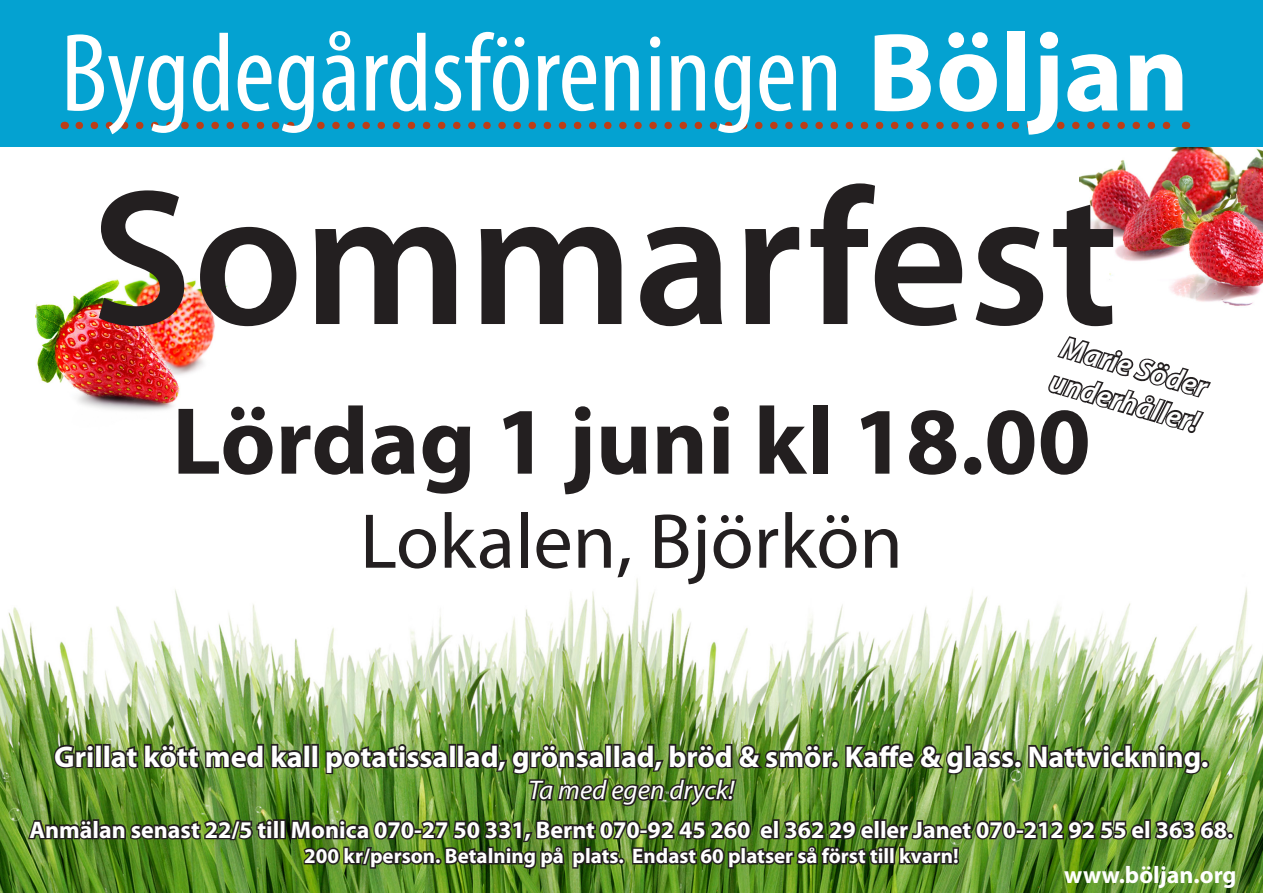
<style>
.page{position:relative;width:1263px;height:893px;background:#fff}
.page>*{position:absolute;margin:0;border:0;box-sizing:border-box;transform-origin:0 0}
.Brödtext{font:600 195px "Myriad Pro";color:#231f20}
.Huvudrubrik{font:condensed 112.35px "Myriad Pro";color:#fff}
.Brödtext-2{font:700 96px "Myriad Pro";color:#231f20}
.Brödtext-3{font:78.3px "Myriad Pro";color:#231f20}
.Brödtext-4{font:700 30px "Myriad Pro";color:#fff}
.Brödtext-5{font:italic 600 30px "Myriad Pro";color:#fff}
.Brödtext-6{font:italic 27px "Myriad Pro";color:#fff}
.Brödtext-7{font:700 24px "Myriad Pro";color:#fff}
.Brödtext-8{font:700 21px "Myriad Pro";color:#fff}
.s1{font-weight:700;font-stretch:normal}
</style>
<div class="page">
<img style="left:0;top:146px;width:1263px;height:747px">
<img style="left:1079px;top:146px;width:184px;height:161px">
<img style="left:35px;top:239px;width:206px;height:220px">
<div style="left:0;top:0;width:1263px;height:146px;background:#04a2d1"></div>
<svg style="left:79px;top:122px;width:1092px;height:7px"></svg>
<div style="left:1227px;top:832px;width:7px;height:7px;border:3px solid #231f20;border-radius:50%"></div>
<img style="left:26px;top:696px;width:1203px;height:197px">
<svg style="left:1045px;top:330px;width:168px;height:105px"></svg>
<p class="Huvudrubrik" style="left:61px;top:5px;width:1130px">Bygdegårdsföreningen <span class="s1">Böljan</span></p>
<p class="Brödtext" style="left:91px;top:134px;width:1029px">Sommarfest</p>
<p class="Brödtext-5" style="left:1067px;top:328px;width:152px;rotate:16deg">Marie Söder</p>
<p class="Brödtext-5" style="left:1056px;top:362px;width:155px;rotate:16deg">underhåller!</p>
<p class="Brödtext-2" style="left:172px;top:379px;width:920px">Lördag 1 juni kl 18.00</p>
<p class="Brödtext-3" style="left:360px;top:493px;width:544px">Lokalen, Björkön</p>
<p class="Brödtext-4" style="left:54px;top:737px;width:1156px">Grillat kött med kall potatissallad, grönsallad, bröd &amp; smör. Kaffe &amp; glass. Nattvickning.</p>
<p class="Brödtext-6" style="left:528px;top:773px;width:207px">Ta med egen dryck!</p>
<p class="Brödtext-7" style="left:30px;top:814px;width:1205px">Anmälan senast 22/5 till Monica 070-27 50 331, Bernt 070-92 45 260 el 362 29 eller Janet 070-212 92 55 el 363 68.</p>
<p class="Brödtext-8" style="left:304px;top:842px;width:656px">200 kr/person. Betalning på plats. Endast 60 platser så först till kvarn!</p>
<p class="Brödtext-7" style="left:1064px;top:860px;width:174px">www.böljan.org</p>
</div>
